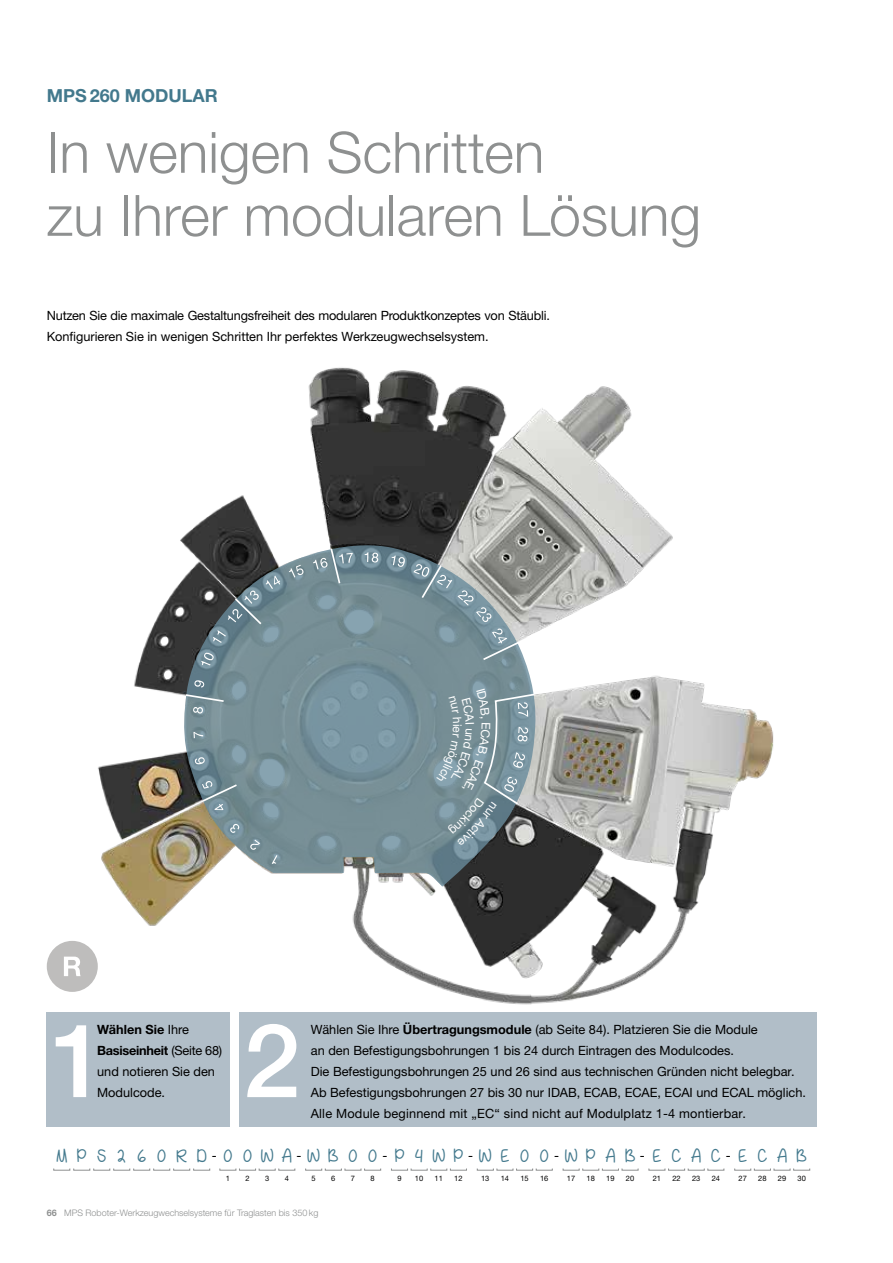
<style>
.page{position:relative;width:893px;height:1263px;background:#fff}
.page>*{position:absolute;margin:0;border:0;box-sizing:border-box;transform-origin:0 0}
.t1{font:300 57px/63px "Helvetica Neue LTW1 G";color:#8e9090}
.t2{font:19.5px "Behind Blue Eyes";letter-spacing:.51em;color:#43798d}
.t3{font:700 18px "Helvetica Neue LTW1 G";color:#43798d}
.t4{font:12.75px/21px "Helvetica Neue LTW1 G";color:#000}
.t5{font:12px "Helvetica Neue LTW1 G";color:#fff}
.t6{font:300 9px "Helvetica Neue LTW1 G";color:#8e9090}
.t7{font:7.5px "Helvetica Neue LTW1 G";color:#000}
.s1{font-weight:700}
.s2{font-family:"Helvetica Neue LTW1 G";font-size:12.75px;color:#000}
</style>
<div class="page">
<img style="left:47px;top:367px;width:739px;height:646px">
<div style="left:47px;top:1013px;width:183px;height:114px;background:#b1bec8"></div>
<div style="left:239px;top:1013px;width:577px;height:114px;background:#b1bec8"></div>
<svg style="left:56px;top:1025px;width:30px;height:72px"></svg>
<svg style="left:247px;top:1024px;width:49px;height:73px"></svg>
<div style="left:47px;top:941px;width:51px;height:51px;background:#bebdbc;border-radius:50%"></div>
<svg style="left:64px;top:957px;width:17px;height:19px"></svg>
<svg style="left:53px;top:1168px;width:157px;height:2px"></svg>
<svg style="left:219px;top:1168px;width:76px;height:2px"></svg>
<svg style="left:305px;top:1168px;width:76px;height:2px"></svg>
<svg style="left:391px;top:1168px;width:76px;height:2px"></svg>
<svg style="left:477px;top:1168px;width:76px;height:2px"></svg>
<svg style="left:563px;top:1168px;width:75px;height:2px"></svg>
<svg style="left:648px;top:1168px;width:76px;height:2px"></svg>
<svg style="left:734px;top:1168px;width:76px;height:2px"></svg>
<svg style="left:183px;top:544px;width:354px;height:343px;background:#7a8d92"></svg>
<svg style="left:272px;top:855px;width:5px;height:9px"></svg>
<svg style="left:250px;top:839px;width:10px;height:11px"></svg>
<svg style="left:230px;top:823px;width:10px;height:10px"></svg>
<svg style="left:201px;top:780px;width:38px;height:30px"></svg>
<svg style="left:195px;top:757px;width:10px;height:8px"></svg>
<svg style="left:193px;top:732px;width:10px;height:6px"></svg>
<svg style="left:184px;top:680px;width:42px;height:34px"></svg>
<svg style="left:201px;top:652px;width:14px;height:13px"></svg>
<svg style="left:213px;top:576px;width:67px;height:67px;background:#65787f"></svg>
<svg style="left:289px;top:565px;width:15px;height:12px"></svg>
<svg style="left:313px;top:547px;width:40px;height:38px;background:#849aa2"></svg>
<svg style="left:365px;top:552px;width:13px;height:11px"></svg>
<svg style="left:392px;top:555px;width:13px;height:12px"></svg>
<svg style="left:413px;top:563px;width:39px;height:37px"></svg>
<svg style="left:458px;top:590px;width:64px;height:72px;background:#8c9ea4"></svg>
<svg style="left:436px;top:688px;width:100px;height:158px;background:#7c9199"></svg>
<h3 class="t3" style="left:47px;top:84px;width:173px">MPS 260 MODULAR</h3>
<h1 class="t1" style="left:47px;top:121px;width:656px">In wenigen Schritten<br>zu Ihrer modularen Lösung</h1>
<p class="t4" style="left:47px;top:305px;width:505px">Nutzen Sie die maximale Gestaltungsfreiheit des modularen Produktkonzeptes von Stäubli.<br>Konfigurieren Sie in wenigen Schritten Ihr perfektes Werkzeugwechselsystem.</p>
<p class="t5" style="left:465px;top:723px;width:4px;rotate:90deg">i</p>
<p class="t4" style="left:97px;top:1019px;width:127px"><span class="s1">Wählen Sie</span> Ihre<br><span class="s1">Basiseinheit</span> (Seite 68) und notieren Sie den<br>Modulcode.</p>
<p class="t4" style="left:311px;top:1019px;width:497px">Wählen Sie Ihre <span class="s1">Übertragungsmodule</span> (ab Seite 84). Platzieren Sie die Module<br>an den Befestigungsbohrungen 1 bis 24 durch Eintragen des Modulcodes.<br>Die Befestigungsbohrungen 25 und 26 sind aus technischen Gründen nicht belegbar.<br>Ab Befestigungsbohrungen 27 bis 30 nur IDAB, ECAB, ECAE, ECAI und ECAL möglich.<br>Alle Module beginnend mit „EC“ sind nicht auf Modulplatz 1-4 montierbar.</p>
<h2 class="t2" style="left:56px;top:1144px;width:752px">MPS260RD<span class="s2">-</span>00WA<span class="s2">-</span>WB00<span class="s2">-</span>P4WP<span class="s2">-</span>WE00<span class="s2">-</span>WPAB<span class="s2">-</span> ECAC<span class="s2">-</span> ECAB</h2>
<p class="t7" style="left:226px;top:1174px;width:6px">1</p>
<p class="t7" style="left:245px;top:1174px;width:6px">2</p>
<p class="t7" style="left:265px;top:1174px;width:6px">3</p>
<p class="t7" style="left:285px;top:1174px;width:6px">4</p>
<p class="t7" style="left:312px;top:1174px;width:6px">5</p>
<p class="t7" style="left:331px;top:1174px;width:6px">6</p>
<p class="t7" style="left:351px;top:1174px;width:6px">7</p>
<p class="t7" style="left:371px;top:1174px;width:6px">8</p>
<p class="t7" style="left:397px;top:1174px;width:6px">9</p>
<p class="t7" style="left:415px;top:1174px;width:10px">10</p>
<p class="t7" style="left:435px;top:1174px;width:10px">11</p>
<p class="t7" style="left:454px;top:1174px;width:10px">12</p>
<p class="t7" style="left:481px;top:1174px;width:10px">13</p>
<p class="t7" style="left:501px;top:1174px;width:10px">14</p>
<p class="t7" style="left:520px;top:1174px;width:10px">15</p>
<p class="t7" style="left:540px;top:1174px;width:10px">16</p>
<p class="t7" style="left:567px;top:1174px;width:10px">17</p>
<p class="t7" style="left:587px;top:1174px;width:10px">18</p>
<p class="t7" style="left:606px;top:1174px;width:10px">19</p>
<p class="t7" style="left:626px;top:1174px;width:10px">20</p>
<p class="t7" style="left:653px;top:1174px;width:10px">21</p>
<p class="t7" style="left:672px;top:1174px;width:10px">22</p>
<p class="t7" style="left:692px;top:1174px;width:10px">23</p>
<p class="t7" style="left:712px;top:1174px;width:10px">24</p>
<p class="t7" style="left:738px;top:1174px;width:10px">27</p>
<p class="t7" style="left:758px;top:1174px;width:10px">28</p>
<p class="t7" style="left:778px;top:1174px;width:10px">29</p>
<p class="t7" style="left:797px;top:1174px;width:10px">30</p>
<p class="t6" style="left:47px;top:1207px;width:273px"><span class="s1">66</span> MPS Roboter-Werkzeugwechselsysteme für Traglasten bis 350 kg</p>
</div>
